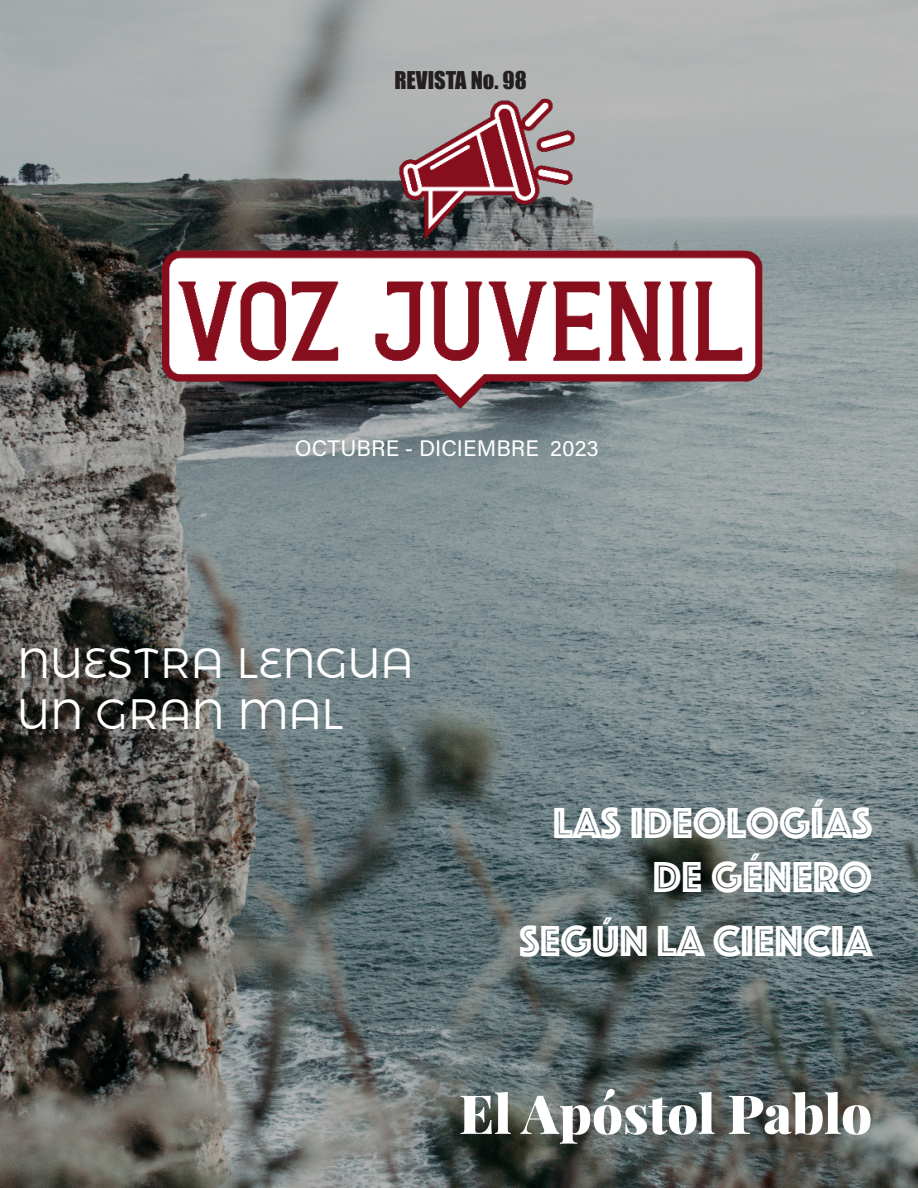
<style>
.page{position:relative;width:918px;height:1188px;background:#fff}
.page>*{position:absolute;margin:0;border:0;box-sizing:border-box;transform-origin:0 0}
.t1{font:900 54px "Playfair Display";color:#fff}
.t2{font:45px/54px "Phosphate Inline";color:#fff;text-align:right}
.t3{font:300 42.6px/51px "Montserrat Alternates";color:#fff}
.t4{font:22.5px "Acumin Variable Concept";color:#fff}
.t5{font:22.5px "Impact";color:#231f20}
</style>
<div class="page">
<img style="left:0;top:0;width:918px;height:1188px">
<img style="left:129px;top:89px;width:660px;height:328px">
<p class="t5" style="left:394px;top:63px;width:134px">REVISTA No. 98</p>
<p class="t4" style="left:295px;top:432px;width:305px">OCTUBRE - DICIEMBRE 2023</p>
<p class="t3" style="left:17px;top:634px;width:398px">NUESTRA LENGUA<br>UN GRAN MAL</p>
<p class="t2" style="left:553px;top:794px;width:321px">LAS IDEOLOGÍAS<br>DE GÉNERO</p>
<p class="t2" style="left:519px;top:912px;width:354px">SEGÚN LA CIENCIA</p>
<p class="t1" style="left:459px;top:1079px;width:415px">El Apóstol Pablo</p>
</div>
